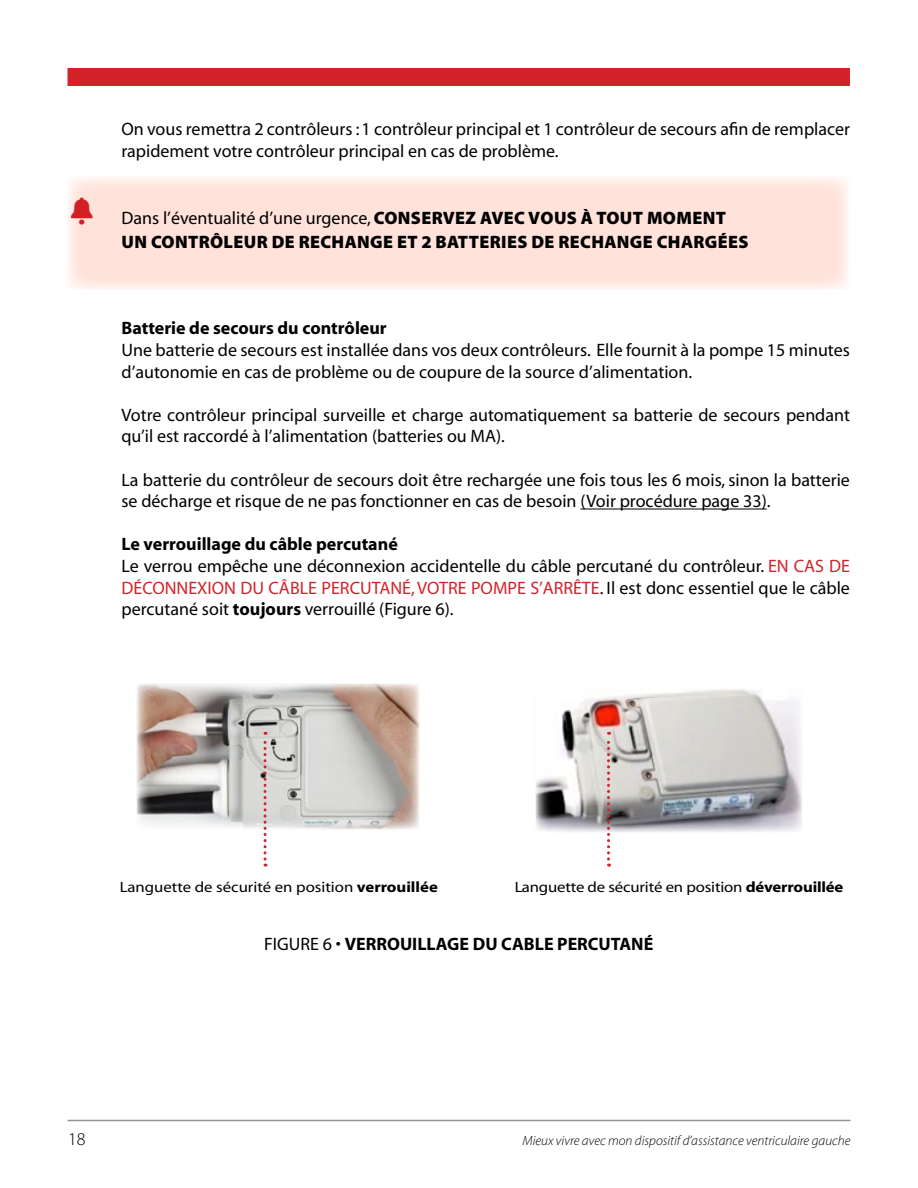
<style>
.page{position:relative;width:918px;height:1188px;background:#fff}
.page>*{position:absolute;margin:0;border:0;box-sizing:border-box;transform-origin:0 0}
.t1{font:18px/21.6px "Myriad";color:#000}
.t2{font:700 18px "Myriad";color:#000}
.t3{font:900 18px "Myriad Pro";letter-spacing:.02em;color:#000}
.t4{font:300 18px "Myriad Pro";color:#000}
.t5{font:15px "Myriad";letter-spacing:-.005em;color:#000;scale:1.12 1}
.t6{font:italic 300 13.5px "Myriad Pro";color:#000}
.s1{font-family:"Myriad Pro";font-weight:900}
.s2{font-weight:700}
.s3{color:#d2232a}
.s4{font-weight:400}
</style>
<div class="page">
<hr style="left:68px;top:1120px;width:782px;height:1px;background:#939598">
<div style="left:68px;top:68px;width:782px;height:18px;background:#d2232a"></div>
<hr style="left:580px;top:509px;width:187px;height:1px;background:#000">
<img style="left:136px;top:684px;width:284px;height:146px">
<img style="left:536px;top:689px;width:266px;height:143px">
<div style="left:67px;top:176px;width:783px;height:114px;background:#ffe3db"></div>
<svg style="left:264px;top:732px;width:3px;height:135px"></svg>
<svg style="left:607px;top:732px;width:3px;height:135px"></svg>
<svg style="left:71px;top:197px;width:4px;height:27px"></svg>
<p class="t1" style="left:122px;top:119px;width:730px">On vous remettra 2 contrôleurs : 1 contrôleur principal et 1 contrôleur de secours afin de remplacer rapidement votre contrôleur principal en cas de problème.</p>
<p class="t1" style="left:122px;top:208px;width:606px">Dans l’éventualité d’une urgence, <span class="s1">CONSERVEZ AVEC VOUS À TOUT MOMENT</span></p>
<p class="t3" style="left:122px;top:232px;width:628px">UN CONTRÔLEUR DE RECHANGE ET 2 BATTERIES DE RECHANGE CHARGÉES</p>
<p class="t2" style="left:122px;top:319px;width:267px">Batterie de secours du contrôleur</p>
<p class="t1" style="left:122px;top:340px;width:730px">Une batterie de secours est installée dans vos deux contrôleurs. Elle fournit à la pompe 15 minutes d’autonomie en cas de problème ou de coupure de la source d’alimentation.</p>
<p class="t1" style="left:122px;top:405px;width:730px">Votre contrôleur principal surveille et charge automatiquement sa batterie de secours pendant qu’il est raccordé à l’alimentation (batteries ou MA).</p>
<p class="t1" style="left:122px;top:470px;width:730px">La batterie du contrôleur de secours doit être rechargée une fois tous les 6 mois, sinon la batterie se décharge et risque de ne pas fonctionner en cas de besoin (Voir procédure page 33).</p>
<p class="t1" style="left:122px;top:534px;width:730px"><span class="s2">Le verrouillage du câble percutané<br></span>Le verrou empêche une déconnexion accidentelle du câble percutané du contrôleur. <span class="s3">EN CAS DE DÉCONNEXION DU CÂBLE PERCUTANÉ, VOTRE POMPE S’ARRÊTE</span>. Il est donc essentiel que le câble percutané soit <span class="s2">toujours</span> verrouillé (Figure 6).</p>
<p class="t5" style="left:120px;top:880px;width:286px">Languette de sécurité en position <span class="s2">verrouillée</span></p>
<p class="t5" style="left:514px;top:880px;width:296px">Languette de sécurité en position <span class="s2">déverrouillée</span></p>
<p class="t2" style="left:264px;top:934px;width:391px"><span class="s4">FIGURE 6 •</span> VERROUILLAGE DU CABLE PERCUTANÉ</p>
<p class="t4" style="left:68px;top:1129px;width:19px">18</p>
<p class="t6" style="left:522px;top:1133px;width:330px">Mieux vivre avec mon dispositif d’assistance ventriculaire gauche</p>
</div>
